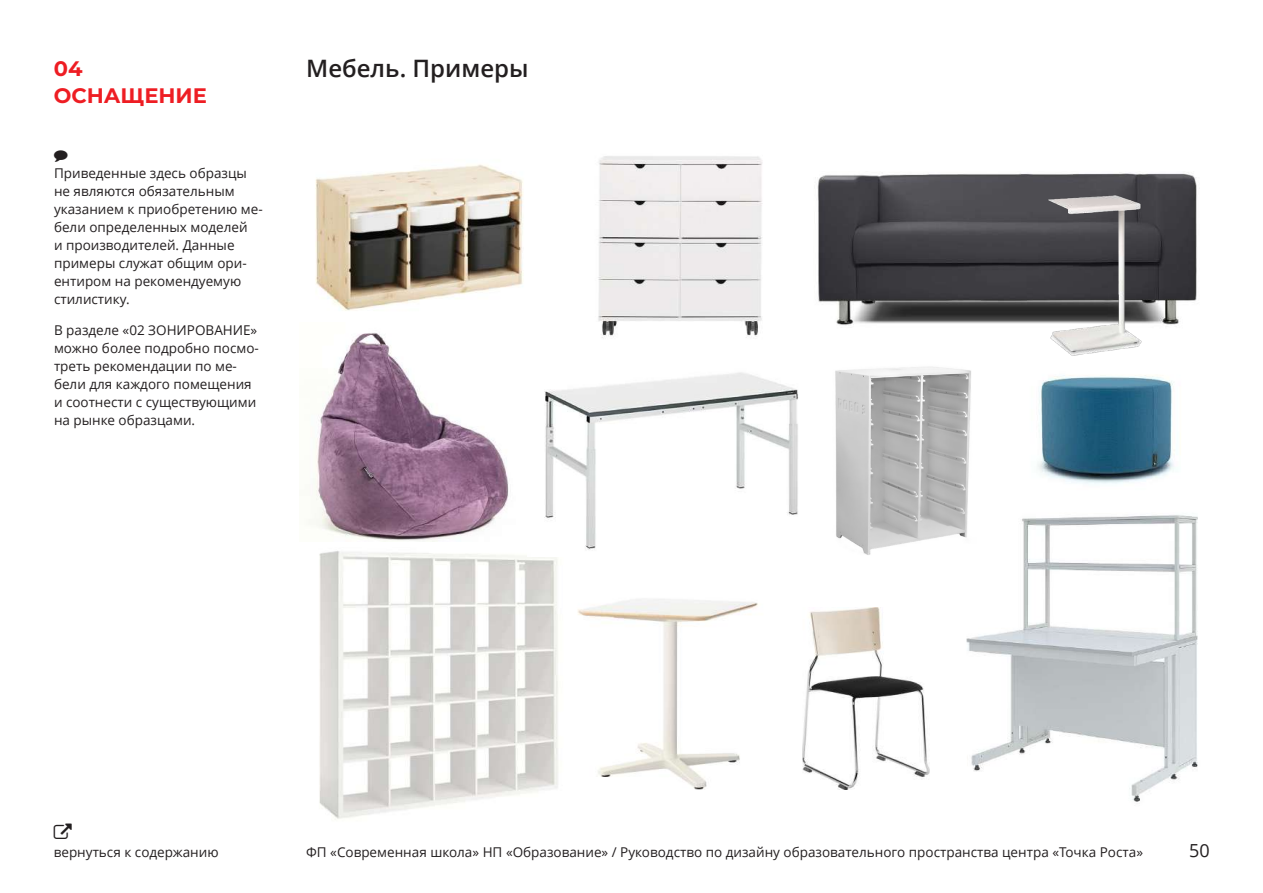
<style>
.page{position:relative;width:1263px;height:893px;background:#fff}
.page>*{position:absolute;margin:0;border:0;box-sizing:border-box;transform-origin:0 0}
.t1{font:600 24px "Open Sans";color:#231f20}
.t2{font:700 21px/27px "Montserrat";color:#ee1d23}
.t3{font:18px "Open Sans";color:#231f20}
.t4{font:13.5px/18px "Open Sans";color:#231f20}
</style>
<div class="page">
<img style="left:817px;top:172px;width:380px;height:154px">
<img style="left:1031px;top:187px;width:118px;height:169px">
<img style="left:802px;top:607px;width:128px;height:183px">
<img style="left:315px;top:164px;width:208px;height:147px">
<img style="left:319px;top:551px;width:239px;height:269px">
<img style="left:578px;top:599px;width:180px;height:191px">
<img style="left:966px;top:515px;width:232px;height:287px">
<img style="left:598px;top:156px;width:165px;height:182px">
<img style="left:309px;top:332px;width:200px;height:210px">
<img style="left:835px;top:367px;width:171px;height:200px">
<img style="left:1037px;top:375px;width:138px;height:109px">
<img style="left:527px;top:372px;width:271px;height:185px">
<h2 class="t2" style="left:54px;top:54px;width:155px">04<br>ОСНАЩЕНИЕ</h2>
<p class="t4" style="left:54px;top:164px;width:210px">Приведенные здесь образцы не являются обязательным указанием к приобретению ме&shy;бели определенных моделей<br>и производителей. Данные примеры служат общим ори&shy;ентиром на рекомендуемую стилистику.</p>
<p class="t4" style="left:54px;top:321px;width:206px">В разделе «02 ЗОНИРОВАНИЕ» можно более подробно посмо&shy;треть рекомендации по ме&shy;бели для каждого помещения и соотнести с существующими на рынке образцами.</p>
<h1 class="t1" style="left:306px;top:51px;width:224px">Мебель. Примеры</h1>
<p class="t4" style="left:54px;top:842px;width:166px">вернуться к содержанию</p>
<p class="t4" style="left:306px;top:842px;width:838px">ФП «Современная школа» НП «Образование» / Руководство по дизайну образовательного пространства центра «Точка Роста»</p>
<h3 class="t3" style="left:1189px;top:838px;width:22px">50</h3>
</div>
